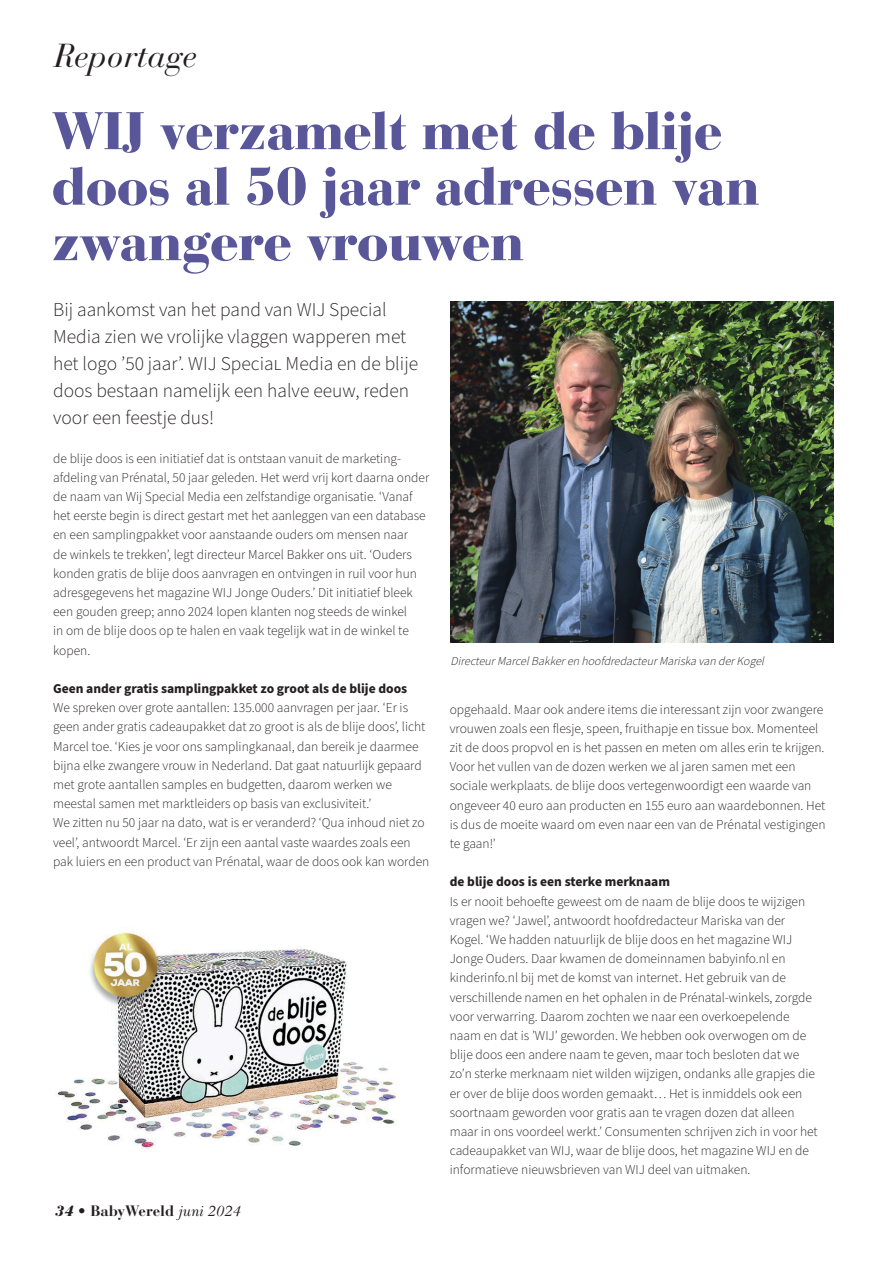
<style>
.page{position:relative;width:893px;height:1263px;background:#fff}
.page>*{position:absolute;margin:0;border:0;box-sizing:border-box;transform-origin:0 0}
.t1{font:900 52.5px/55.5px "Bauer Bodoni Std";letter-spacing:-.02em;color:#595799}
.t2{font:italic 33px "Bauer Bodoni Std";color:#231f20}
.t3{font:300 19.5px/27px "Source Sans Pro";color:#231f20}
.t4{font:700 15px "Bauer Bodoni Std";color:#231f20}
.t5{font:300 13.5px/19.2px "Source Sans Pro";color:#231f20}
.t6{font:700 13.5px "Source Sans Pro";color:#231f20}
.t7{font:italic 300 12px "Source Sans Pro";color:#231f20}
.s1{font-weight:900;font-style:italic}
.s2{font-weight:400}
.s3{font-family:"Baskerville Cyr LT Std Incline";font-weight:400}
</style>
<div class="page">
<img style="left:56px;top:932px;width:340px;height:219px">
<img style="left:451px;top:302px;width:382px;height:340px">
<p class="t2" style="left:54px;top:36px;width:144px">Reportage</p>
<p class="t1" style="left:52px;top:103px;width:710px">WIJ verzamelt met de blije doos al 50 jaar adressen van zwangere vrouwen</p>
<p class="t3" style="left:53px;top:297px;width:366px">Bij aankomst van het pand van WIJ Special Media zien we vrolijke vlaggen wapperen met het logo ’50 jaar’. WIJ SpeciaL Media en de blije doos bestaan namelijk een halve eeuw, reden voor een feestje dus!</p>
<p class="t5" style="left:53px;top:449px;width:378px">de blije doos is een initiatief dat is ontstaan vanuit de marketing&shy;afdeling van Prénatal, 50 jaar geleden. Het werd vrij kort daarna onder de naam van Wij Special Media een zelfstandige organisatie. ‘Vanaf het eerste begin is direct gestart met het aanleggen van een database en een samplingpakket voor aanstaande ouders om mensen naar<br>de winkels te trekken’, legt directeur Marcel Bakker ons uit. ‘Ouders konden gratis de blije doos aanvragen en ontvingen in ruil voor hun adresgegevens het magazine WIJ Jonge Ouders.’ Dit initiatief bleek een gouden greep; anno 2024 lopen klanten nog steeds de winkel<br>in om de blije doos op te halen en vaak tegelijk wat in de winkel te kopen.</p>
<p class="t6" style="left:53px;top:679px;width:355px">Geen ander gratis samplingpakket zo groot als de blije doos</p>
<p class="t5" style="left:53px;top:699px;width:374px">We spreken over grote aantallen: 135.000 aanvragen per jaar. ‘Er is geen ander gratis cadeaupakket dat zo groot is als de blije doos’, licht Marcel toe. ‘Kies je voor ons samplingkanaal, dan bereik je daarmee bijna elke zwangere vrouw in Nederland. Dat gaat natuurlijk gepaard met grote aantallen samples en budgetten, daarom werken we meestal samen met marktleiders op basis van exclusiviteit.’</p>
<p class="t5" style="left:53px;top:814px;width:378px">We zitten nu 50 jaar na dato, wat is er veranderd? ‘Qua inhoud niet zo veel’, antwoordt Marcel. ‘Er zijn een aantal vaste waardes zoals een pak luiers en een product van Prénatal, waar de doos ook kan worden</p>
<p class="t4" style="left:55px;top:1202px;width:187px"><span class="s1">34</span> <span class="s2">•</span> BabyWereld <span class="s3">juni 2024</span></p>
<p class="t7" style="left:451px;top:653px;width:318px">DirecteurMarcelBakkerenhoofdredacteurMariskavanderKogel</p>
<p class="t5" style="left:450px;top:700px;width:377px">opgehaald. Maar ook andere items die interessant zijn voor zwangere vrouwen zoals een flesje, speen, fruithapje en tissue box. Momenteel zit de doos propvol en is het passen en meten om alles erin te krijgen.<br>Voor het vullen van de dozen werken we al jaren samen met een sociale werkplaats. de blije doos vertegenwoordigt een waarde van ongeveer 40 euro aan producten en 155 euro aan waardebonnen. Het is dus de moeite waard om even naar een van de Prénatal vestigingen te gaan!’</p>
<p class="t6" style="left:450px;top:873px;width:222px">de blije doos is een sterke merknaam</p>
<p class="t5" style="left:450px;top:892px;width:369px">Is er nooit behoefte geweest om de naam de blije doos te wijzigen vragen we? ‘Jawel’, antwoordt hoofdredacteur Mariska van der Kogel. ‘We hadden natuurlijk de blije doos en het magazine WIJ Jonge Ouders. Daar kwamen de domeinnamen babyinfo.nl en kinderinfo.nl bij met de komst van internet. Het gebruik van de verschillende namen en het ophalen in de Prénatal-winkels, zorgde voor verwarring. Daarom zochten we naar een overkoepelende naam en dat is ’WIJ’ geworden. We hebben ook overwogen om de blije doos een andere naam te geven, maar toch besloten dat we zo’n sterke merknaam niet wilden wijzigen, ondanks alle grapjes die er over de blije doos worden gemaakt… Het is inmiddels ook een soortnaam geworden voor gratis aan te vragen dozen dat alleen maar in ons voordeel werkt.’ Consumenten schrijven zich in voor het cadeaupakket van WIJ, waar de blije doos, het magazine WIJ en de informatieve nieuwsbrieven van WIJ deel van uitmaken.</p>
</div>
